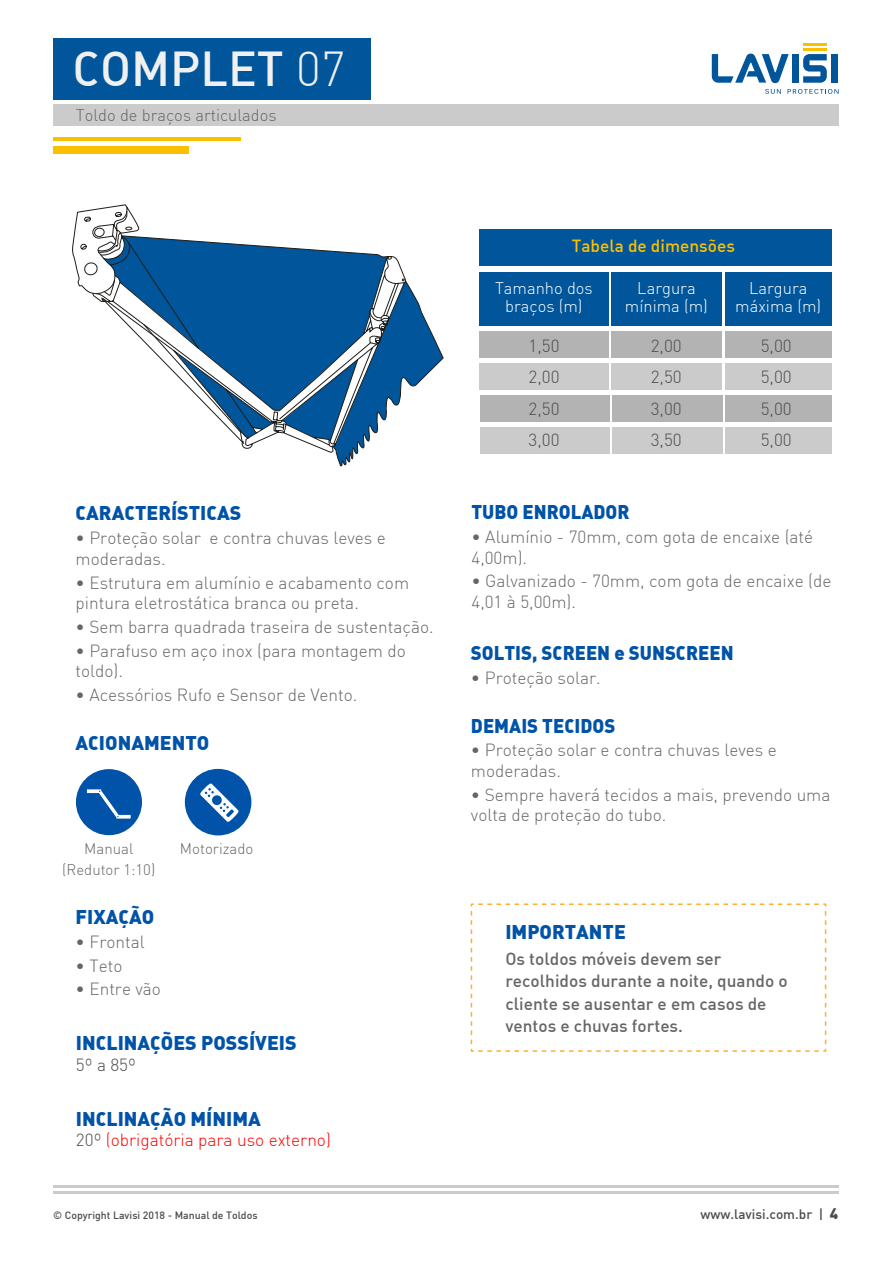
<style>
.page{position:relative;width:893px;height:1263px;background:#fff}
.page>*{position:absolute;margin:0;border:0;box-sizing:border-box;transform-origin:0 0}
.t1{font:500 48px "DIN Alternate";color:#f0f0f0}
.t2{font:900 19.5px "DIN Alternate";color:#0053a8}
.t3{font:900 19.5px "DIN Alternate";color:#0053a8;scale:.95 1}
.t4{font:300 17.25px/20.7px "DIN";color:#666}
.t5{font:500 17.25px/22.5px "DIN";color:#666}
.t6{font:300 17.25px/31.5px "DIN";color:#4c4c4c;text-align:justify}
.t7{font:300 17.25px "DIN";color:#f00}
.t8{font:500 17.25px "DIN Alternate";color:#fac000}
.t9{font:300 16.5px/18px "DIN";color:#fff;text-align:center}
.t10{font:300 16.5px "DIN";color:#666}
.t11{font:300 15px/21px "DIN";color:#666;text-align:center}
.t12{font:500 13.5px "DIN";color:#4c4c4c}
.t13{font:500 10.5px "DIN";color:#4c4c4c}
.s1{font-family:"DIN";font-weight:300}
.s2{color:#4c4c4c}
.s3{font-weight:900;font-size:15px}
</style>
<div class="page">
<div style="left:479px;top:272px;width:130px;height:53px;background:#00559b"></div>
<div style="left:611px;top:272px;width:111px;height:53px;background:#00559b"></div>
<div style="left:792px;top:54px;width:7px;height:29px;background:#00559b"></div>
<svg style="left:803px;top:54px;width:24px;height:29px"></svg>
<div style="left:831px;top:54px;width:6px;height:29px;background:#00559b"></div>
<svg style="left:712px;top:54px;width:77px;height:29px"></svg>
<hr style="left:803px;top:48px;width:24px;height:2px;background:#fac000">
<hr style="left:803px;top:44px;width:24px;height:2px;background:#fac000">
<svg style="left:765px;top:89px;width:16px;height:5px"></svg>
<svg style="left:787px;top:89px;width:51px;height:5px"></svg>
<hr style="left:53px;top:1191px;width:785px;height:3px;background:#cbcbcb">
<hr style="left:53px;top:1185px;width:785px;height:3px;background:#cbcbcb">
<svg style="left:241px;top:246px;width:203px;height:220px"></svg>
<svg style="left:72px;top:205px;width:202px;height:239px"></svg>
<div style="left:725px;top:272px;width:107px;height:53px;background:#00559b"></div>
<div style="left:479px;top:332px;width:130px;height:26px;background:#b3b3b3"></div>
<div style="left:611px;top:332px;width:111px;height:26px;background:#b3b3b3"></div>
<div style="left:725px;top:332px;width:107px;height:26px;background:#b3b3b3"></div>
<div style="left:479px;top:363px;width:130px;height:27px;background:#cbcbcb"></div>
<div style="left:611px;top:363px;width:111px;height:27px;background:#cbcbcb"></div>
<div style="left:725px;top:363px;width:107px;height:27px;background:#cbcbcb"></div>
<div style="left:480px;top:395px;width:129px;height:27px;background:#b3b3b3"></div>
<div style="left:612px;top:395px;width:110px;height:27px;background:#b3b3b3"></div>
<div style="left:725px;top:395px;width:107px;height:27px;background:#b3b3b3"></div>
<div style="left:480px;top:427px;width:129px;height:27px;background:#cbcbcb"></div>
<div style="left:612px;top:427px;width:110px;height:27px;background:#cbcbcb"></div>
<div style="left:725px;top:427px;width:107px;height:27px;background:#cbcbcb"></div>
<div style="left:53px;top:39px;width:318px;height:61px;background:#00559b"></div>
<div style="left:53px;top:104px;width:785px;height:22px;background:#cbcbcb"></div>
<hr style="left:53px;top:137px;width:187px;height:3px;background:#fac000">
<div style="left:53px;top:146px;width:136px;height:7px;background:#fac000"></div>
<div style="left:76px;top:769px;width:66px;height:66px;background:#0053a8;border-radius:50%"></div>
<div style="left:185px;top:769px;width:66px;height:66px;background:#0053a8;border-radius:50%"></div>
<div style="left:479px;top:229px;width:353px;height:37px;background:#00559b"></div>
<svg style="left:470px;top:903px;width:357px;height:149px"></svg>
<svg style="left:87px;top:789px;width:44px;height:29px"></svg>
<svg style="left:200px;top:783px;width:39px;height:39px"></svg>
<h1 class="t1" style="left:73px;top:38px;width:274px">COMPLET <span class="s1">07</span></h1>
<p class="t10" style="left:76px;top:105px;width:202px">Toldo de braços articulados</p>
<p class="t2" style="left:76px;top:500px;width:167px">CARACTERÍSTICAS</p>
<p class="t4" style="left:76px;top:527px;width:312px">• Proteção solar e contra chuvas leves e moderadas.</p>
<p class="t4" style="left:76px;top:572px;width:335px">• Estrutura em alumínio e acabamento com pintura eletrostática branca ou preta.</p>
<p class="t4" style="left:76px;top:616px;width:360px">• Sem barra quadrada traseira de sustentação.</p>
<p class="t4" style="left:76px;top:640px;width:332px">• Parafuso em aço inox (para montagem do toldo).</p>
<p class="t4" style="left:76px;top:684px;width:283px">• Acessórios Rufo e Sensor de Vento.</p>
<p class="t2" style="left:76px;top:730px;width:135px">ACIONAMENTO</p>
<p class="t11" style="left:62px;top:838px;width:94px">Manual (Redutor 1:10)</p>
<p class="t11" style="left:180px;top:838px;width:75px">Motorizado</p>
<p class="t2" style="left:76px;top:904px;width:80px">FIXAÇÃO</p>
<p class="t4" style="left:76px;top:931px;width:71px">• Frontal</p>
<p class="t4" style="left:76px;top:955px;width:48px">• Teto</p>
<p class="t4" style="left:76px;top:979px;width:87px">• Entre vão</p>
<p class="t2" style="left:76px;top:1030px;width:222px">INCLINAÇÕES POSSÍVEIS</p>
<p class="t6" style="left:76px;top:1049px;width:62px">5º a 85º</p>
<p class="t2" style="left:76px;top:1105px;width:186px">INCLINAÇÃO MÍNIMA</p>
<p class="t7" style="left:76px;top:1129px;width:256px"><span class="s2">20º</span> (obrigatória para uso externo)</p>
<p class="t8" style="left:572px;top:235px;width:165px">Tabela de dimensões</p>
<p class="t9" style="left:495px;top:278px;width:99px">Tamanho dos braços (m)</p>
<p class="t9" style="left:625px;top:278px;width:84px">Largura mínima (m)</p>
<p class="t9" style="left:735px;top:278px;width:87px">Largura máxima (m)</p>
<p class="t6" style="left:529px;top:329px;width:33px">1,50<br>2,00<br>2,50<br>3,00</p>
<p class="t6" style="left:651px;top:329px;width:33px">2,00<br>2,50<br>3,00<br>3,50</p>
<p class="t6" style="left:761px;top:329px;width:33px">5,00<br>5,00<br>5,00<br>5,00</p>
<p class="t3" style="left:471px;top:499px;width:168px">TUBO ENROLADOR</p>
<p class="t4" style="left:471px;top:526px;width:343px">• Alumínio - 70mm, com gota de encaixe (até<br>4,00m).</p>
<p class="t4" style="left:471px;top:571px;width:361px">• Galvanizado - 70mm, com gota de encaixe (de<br>4,01 à 5,00m).</p>
<p class="t3" style="left:471px;top:640px;width:278px">SOLTIS, SCREEN e SUNSCREEN</p>
<p class="t4" style="left:471px;top:667px;width:131px">• Proteção solar.</p>
<p class="t3" style="left:471px;top:712px;width:153px">DEMAIS TECIDOS</p>
<p class="t4" style="left:471px;top:739px;width:307px">• Proteção solar e contra chuvas leves e moderadas.</p>
<p class="t4" style="left:471px;top:784px;width:361px">• Sempre haverá tecidos a mais, prevendo uma volta de proteção do tubo.</p>
<p class="t2" style="left:505px;top:919px;width:122px">IMPORTANTE</p>
<p class="t5" style="left:505px;top:947px;width:284px">Os toldos móveis devem ser recolhidos durante a noite, quando o cliente se ausentar e em casos de ventos e chuvas fortes.</p>
<p class="t13" style="left:53px;top:1208px;width:206px">© Copyright Lavisi 2018 - Manual de Toldos</p>
<p class="t12" style="left:700px;top:1205px;width:139px">www.lavisi.com.br | <span class="s3">4</span></p>
</div>
